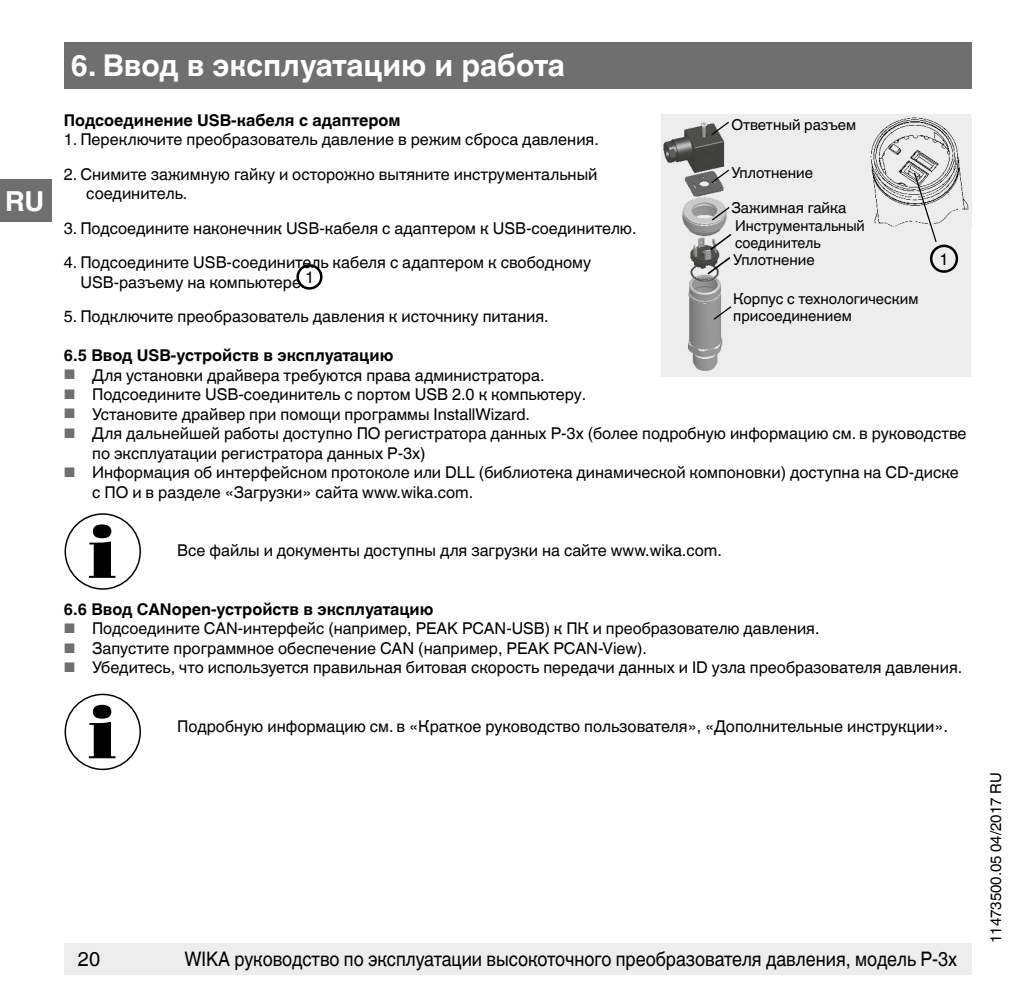
<style>
.page{position:relative;width:1021px;height:1007px;background:#fff}
.page>*{position:absolute;margin:0;border:0;box-sizing:border-box;transform-origin:0 0}
.t1{font:700 30px "Helvetica World";color:#fff}
.t2{font:700 27.5px "Helvetica World";color:#fff}
.t3{font:20px "Helvetica World";color:#000;scale:.9 1}
.t4{font:20px "Helvetica World";color:#000}
.t5{font:16.25px/19.5px "Helvetica World";color:#000}
.t6{font:700 16.25px "Helvetica World";color:#000}
.t7{font:15px/17.5px "Helvetica World";color:#000}
.t8{font:15px/17.5px "Helvetica World";color:#000;scale:.96 1}
.s1{font-size:13.75px;color:#706f6f}
</style>
<div class="page">
<div style="left:64px;top:943px;width:907px;height:31px;background:#ededed"></div>
<div style="left:64px;top:43px;width:907px;height:46px;background:#706f6f"></div>
<div style="left:0;top:179px;width:51px;height:43px;background:#706f6f"></div>
<svg style="left:89px;top:524px;width:26px;height:53px"></svg>
<div style="left:65px;top:513px;width:76px;height:76px;border:1px solid #000;border-radius:50%"></div>
<svg style="left:89px;top:704px;width:26px;height:54px"></svg>
<div style="left:65px;top:693px;width:76px;height:77px;border:1px solid #000;border-radius:50%"></div>
<div style="left:296px;top:264px;width:26px;height:25px;border:2px solid #000;border-radius:50%"></div>
<div style="left:661px;top:114px;width:310px;height:262px;background:#ededed"></div>
<img style="left:663px;top:122px;width:63px;height:249px">
<img style="left:870px;top:117px;width:99px;height:110px">
<svg style="left:710px;top:121px;width:19px;height:15px"></svg>
<svg style="left:710px;top:168px;width:19px;height:16px"></svg>
<svg style="left:710px;top:206px;width:20px;height:16px"></svg>
<svg style="left:705px;top:232px;width:27px;height:44px"></svg>
<svg style="left:712px;top:305px;width:20px;height:16px"></svg>
<div style="left:929px;top:244px;width:29px;height:29px;border:2px solid #000;border-radius:50%"></div>
<svg style="left:912px;top:171px;width:25px;height:71px"></svg>
<h2 class="t2" style="left:5px;top:185px;width:41px">RU</h2>
<h1 class="t1" style="left:71px;top:48px;width:495px">6. Ввод в эксплуатацию и работа</h1>
<p class="t6" style="left:64px;top:110px;width:338px">Подсоединение USB-кабеля с адаптером</p>
<p class="t5" style="left:64px;top:130px;width:536px">1. Переключите преобразователь давление в режим сброса давления.</p>
<p class="t5" style="left:86px;top:164px;width:512px;text-indent:-23px">2. Снимите зажимную гайку и осторожно вытяните инструментальный соединитель.</p>
<p class="t5" style="left:64px;top:218px;width:574px">3. Подсоедините наконечник USB-кабеля с адаптером к USB-соединителю.</p>
<p class="t5" style="left:80px;top:253px;width:512px;text-indent:-17px">4. Подсоедините USB-соединитель кабеля с адаптером к свободному<br>USB-разъему на компьютере.</p>
<p class="t5" style="left:64px;top:307px;width:486px">5. Подключите преобразователь давления к источнику питания.</p>
<p class="t6" style="left:64px;top:346px;width:331px">6.5 Ввод USB-устройств в эксплуатацию</p>
<p class="t5" style="left:64px;top:365px;width:482px"><span class="s1">■</span> Для установки драйвера требуются права администратора.</p>
<p class="t5" style="left:64px;top:385px;width:524px"><span class="s1">■</span> Подсоедините USB-соединитель с портом USB 2.0 к компьютеру.</p>
<p class="t5" style="left:64px;top:404px;width:468px"><span class="s1">■</span> Установите драйвер при помощи программы InstallWizard.</p>
<p class="t5" style="left:92px;top:424px;width:876px;text-indent:-28px"><span class="s1">■</span> Для дальнейшей работы доступно ПО регистратора данных P-3x (более подробную информацию см. в руководстве по эксплуатации регистратора данных P-3x)</p>
<p class="t5" style="left:92px;top:463px;width:868px;text-indent:-28px"><span class="s1">■</span> Информация об интерфейсном протоколе или DLL (библиотека динамической компоновки) доступна на CD-диске с ПО и в разделе «Загрузки» сайта www.wika.com.</p>
<p class="t7" style="left:731px;top:116px;width:126px">Ответный разъем</p>
<p class="t7" style="left:731px;top:164px;width:83px">Уплотнение</p>
<p class="t7" style="left:731px;top:199px;width:117px">Зажимная гайка</p>
<p class="t8" style="left:735px;top:217px;width:137px">Инструментальный соединитель</p>
<p class="t5" style="left:939px;top:249px;width:11px">1</p>
<p class="t7" style="left:733px;top:251px;width:83px">Уплотнение</p>
<p class="t7" style="left:733px;top:290px;width:187px">Корпус с технологическим присоединением</p>
<p class="t5" style="left:305px;top:267px;width:11px">1</p>
<p class="t5" style="left:177px;top:541px;width:546px">Все файлы и документы доступны для загрузки на сайте www.wika.com.</p>
<p class="t6" style="left:64px;top:599px;width:371px">6.6 Ввод CANopen-устройств в эксплуатацию</p>
<p class="t5" style="left:64px;top:619px;width:757px"><span class="s1">■</span> Подсоедините CAN-интерфейс (например, PEAK PCAN-USB) к ПК и преобразователю давления.</p>
<p class="t5" style="left:64px;top:638px;width:584px"><span class="s1">■</span> Запустите программное обеспечение CAN (например, PEAK PCAN-View).</p>
<p class="t5" style="left:64px;top:658px;width:900px"><span class="s1">■</span> Убедитесь, что используется правильная битовая скорость передачи данных и ID узла преобразователя давления.</p>
<p class="t5" style="left:177px;top:716px;width:772px">Подробную информацию см. в «Краткое руководство пользователя», «Дополнительные инструкции».</p>
<p class="t4" style="left:78px;top:947px;width:24px">20</p>
<p class="t3" style="left:184px;top:947px;width:860px">WIKA руководство по эксплуатации высокоточного преобразователя давления, модель P-3x</p>
<p class="t7" style="left:987px;top:943px;width:172px;rotate:-90deg">11473500.05 04/2017 RU</p>
</div>
